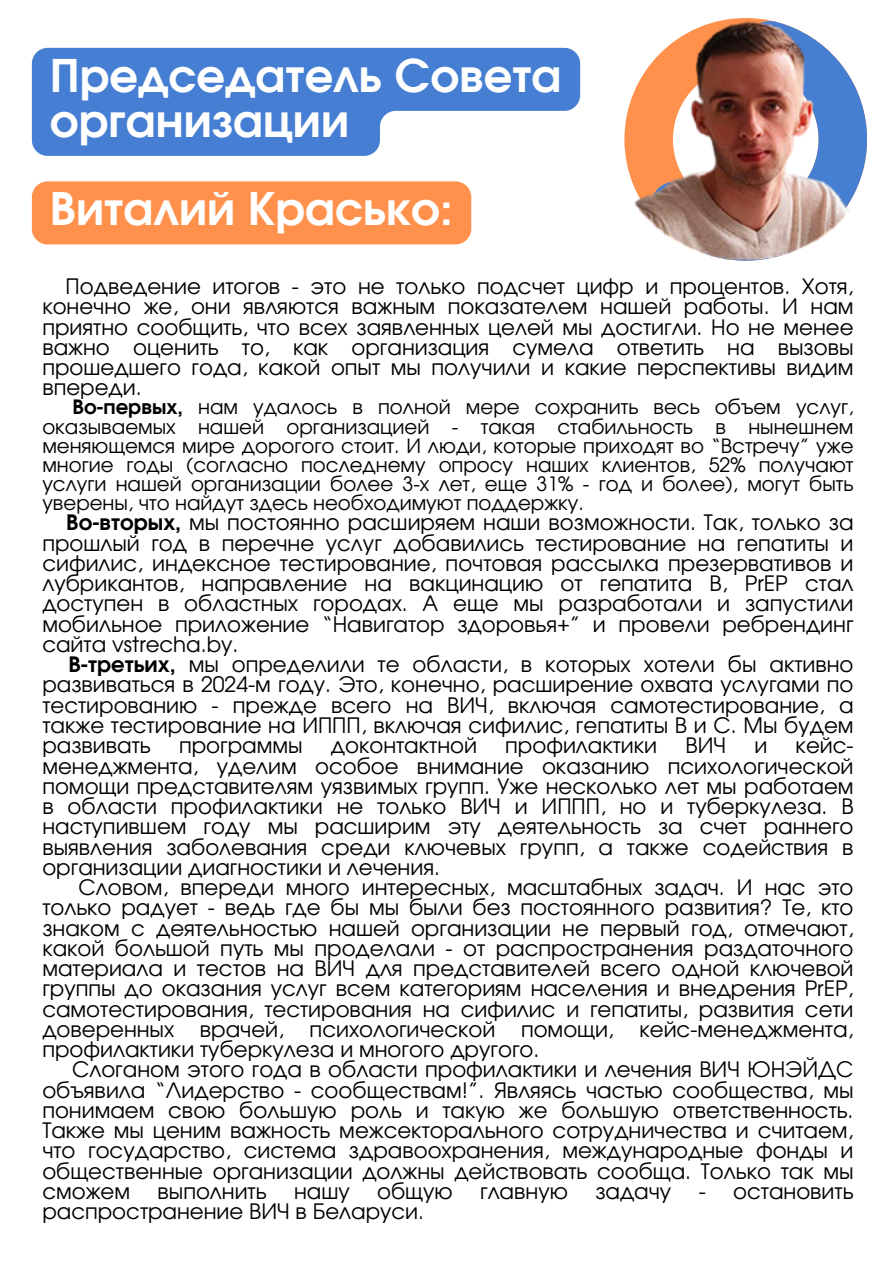
<style>
.page{position:relative;width:893px;height:1264px;background:#fff}
.page>*{position:absolute;margin:0;border:0;box-sizing:border-box;transform-origin:0 0}
.t1{font:700 45px/45px "Evolventa";color:#fff}
.t2{font:21.3px/20.2px "Evolventa";color:#000;text-align:justify}
.t3{font:19.8px/19.2px "Evolventa";color:#000;text-align:justify}
.s1{font-weight:700}
</style>
<div class="page">
<svg style="left:32px;top:48px;width:548px;height:108px;fill:#457ed2"></svg>
<div style="left:32px;top:181px;width:439px;height:63px;background:#ff914d;border-radius:16px"></div>
<img style="left:624px;top:18px;width:243px;height:243px">
<p class="t1" style="left:50px;top:56px;width:513px">Председатель Совета организации</p>
<h1 class="t1" style="left:50px;top:189px;width:404px">Виталий Красько:</h1>
<h1 class="t2" style="left:42px;top:277px;width:812px;text-indent:23px">Подведение итогов - это не только подсчет цифр и процентов. Хотя, конечно же, они являются важным показателем нашей работы. И нам приятно сообщить, что всех заявленных целей мы достигли. Но не менее важно оценить то, как организация сумела ответить на вызовы прошедшего года, какой опыт мы получили и какие перспективы видим впереди.</h1>
<p class="t3" style="left:42px;top:399px;width:812px;text-indent:30px"><span class="s1">Во-первых,</span> нам удалось в полной мере сохранить весь объем услуг, оказываемых нашей организацией - такая стабильность в нынешнем меняющемся мире дорогого стоит. И люди, которые приходят во “Встречу” уже многие годы (согласно последнему опросу наших клиентов, 52% получают услуги нашей организации более 3-х лет, еще 31% - год и более), могут быть уверены, что найдут здесь необходимуют поддержку.</p>
<p class="t2" style="left:42px;top:514px;width:812px;text-indent:24px"><span class="s1">Во-вторых,</span> мы постоянно расширяем наши возможности. Так, только за прошлый год в перечне услуг добавились тестирование на гепатиты и сифилис, индексное тестирование, почтовая рассылка презервативов и лубрикантов, направление на вакцинацию от гепатита В, PrEP стал доступен в областных городах. А еще мы разработали и запустили мобильное приложение “Навигатор здоровья+” и провели ребрендинг сайта vstrecha.by.</p>
<p class="t2" style="left:42px;top:655px;width:812px;text-indent:26px"><span class="s1">В-третьих,</span> мы определили те области, в которых хотели бы активно развиваться в 2024-м году. Это, конечно, расширение охвата услугами по тестированию - прежде всего на ВИЧ, включая самотестирование, а также тестирование на ИППП, включая сифилис, гепатиты В и С. Мы будем развивать</p>
<p class="t2" style="left:42px;top:736px;width:812px;text-indent:753px">кейс&shy;менеджмента, уделим особое внимание оказанию психологической помощи представителям уязвимых групп. Уже несколько лет мы работаем в области профилактики не только ВИЧ и ИППП, но и туберкулеза. В наступившем году мы расширим эту деятельность за счет раннего выявления заболевания среди ключевых групп, а также содействия в организации диагностики и лечения.</p>
<p class="t2" style="left:42px;top:878px;width:812px;text-indent:36px">Словом, впереди много интересных, масштабных задач. И нас это только радует - ведь где бы мы были без постоянного развития? Те, кто знаком с деятельностью нашей организации не первый год, отмечают, какой большой путь мы проделали - от распространения раздаточного материала и тестов на ВИЧ для представителей всего одной ключевой группы до оказания услуг всем категориям населения и внедрения PrEP, самотестирования, тестирования на сифилис и гепатиты, развития сети доверенных врачей, психологической помощи, кейс-менеджмента, профилактики туберкулеза и многого другого.</p>
<p class="t2" style="left:42px;top:1060px;width:812px;text-indent:30px">Слоганом этого года в области профилактики и лечения ВИЧ ЮНЭЙДС объявила “Лидерство - сообществам!”. Являясь частью сообщества, мы понимаем свою большую роль и такую же большую ответственность.<br>Также мы ценим важность межсекторального сотрудничества и считаем, что государство, система здравоохранения, международные фонды и общественные организации должны действовать сообща. Только так мы сможем</p>
<p class="t2" style="left:179px;top:736px;width:125px">программы</p>
<p class="t2" style="left:331px;top:736px;width:147px">доконтактной</p>
<p class="t2" style="left:505px;top:736px;width:153px">профилактики</p>
<p class="t2" style="left:685px;top:736px;width:42px">ВИЧ</p>
<p class="t2" style="left:754px;top:736px;width:14px">и</p>
<p class="t2" style="left:157px;top:1182px;width:110px">выполнить</p>
<p class="t2" style="left:294px;top:1182px;width:57px">нашу</p>
<p class="t2" style="left:377px;top:1182px;width:77px">общую</p>
<p class="t2" style="left:480px;top:1182px;width:89px">главную</p>
<p class="t2" style="left:595px;top:1182px;width:77px">задачу</p>
<p class="t2" style="left:698px;top:1182px;width:156px">- остановить</p>
<p class="t2" style="left:42px;top:1202px;width:383px">распространение ВИЧ в Беларуси.</p>
</div>
